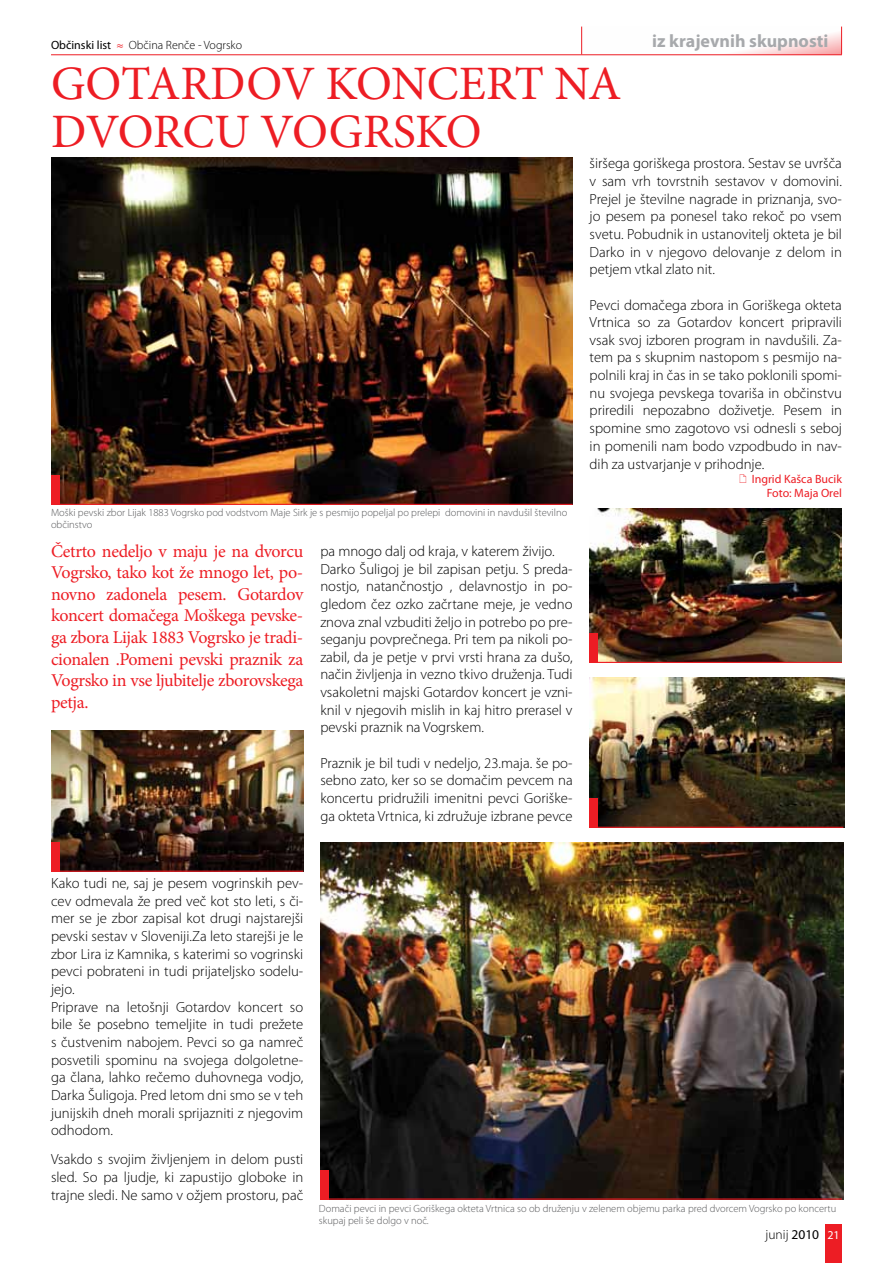
<style>
.page{position:relative;width:893px;height:1263px;background:#fff}
.page>*{position:absolute;margin:0;border:0;box-sizing:border-box;transform-origin:0 0}
.t1{font:48px/48px "Minion Pro";letter-spacing:-.01em;color:#ed1d24}
.t2{font:18px/21.6px "Minion Pro";letter-spacing:-.02em;color:#ed1d24;text-align:justify}
.t3{font:700 18px "Myriad Pro";color:#a7a9ac}
.t4{font:300 14.7px/17.7px "Myriad Pro";color:#000;text-align:justify}
.t5{font:300 13.5px "Myriad Pro";color:#000}
.t6{font:300 12px "Myriad Pro";color:#000}
.t7{font:12px/14.4px "Myriad Pro";color:#ed1d24;text-align:right}
.t8{font:300 10.5px/12.6px "Myriad Pro";color:#58595b}
.s1{font-weight:400}
.s2{font-family:"Minion Pro";font-weight:600;color:#ed1d24}
.s3{font-weight:400;font-size:12px;color:#fff}
</style>
<div class="page">
<hr style="left:51px;top:54px;width:791px;height:1px;background:#ed1d24">
<div style="left:826px;top:1225px;width:16px;height:38px;background:#ed1d24"></div>
<img style="left:51px;top:158px;width:522px;height:346px">
<img style="left:320px;top:842px;width:523px;height:357px">
<svg style="left:581px;top:27px;width:261px;height:28px"></svg>
<svg style="left:581px;top:27px;width:1px;height:27px"></svg>
<svg style="left:841px;top:27px;width:1px;height:27px"></svg>
<div style="left:51px;top:475px;width:9px;height:30px;background:#ed1d24"></div>
<hr style="left:51px;top:504px;width:522px;height:1px;background:#ed1d24">
<div style="left:320px;top:1170px;width:9px;height:29px;background:#ed1d24"></div>
<hr style="left:320px;top:1198px;width:522px;height:1px;background:#ed1d24">
<img style="left:51px;top:731px;width:252px;height:140px">
<img style="left:590px;top:677px;width:254px;height:151px">
<img style="left:590px;top:509px;width:252px;height:153px">
<div style="left:51px;top:842px;width:9px;height:30px;background:#ed1d24"></div>
<hr style="left:51px;top:871px;width:252px;height:1px;background:#ed1d24">
<div style="left:590px;top:633px;width:8px;height:30px;background:#ed1d24"></div>
<hr style="left:590px;top:662px;width:252px;height:1px;background:#ed1d24">
<div style="left:590px;top:798px;width:8px;height:30px;background:#ed1d24"></div>
<hr style="left:590px;top:827px;width:253px;height:1px;background:#ed1d24">
<p class="t6" style="left:51px;top:38px;width:193px"><span class="s1">Občinski list</span> <span class="s2">≈</span> Občina Renče - Vogrsko</p>
<h1 class="t1" style="left:51px;top:60px;width:572px">GOTARDOV KONCERT NA<br>DVORCU VOGRSKO</h1>
<p class="t3" style="left:652px;top:29px;width:178px">iz krajevnih skupnosti</p>
<p class="t8" style="left:51px;top:506px;width:518px">Moški pevski zbor Lijak 1883 Vogrsko pod vodstvom Maje Sirk je s pesmijo popeljal po prelepi domovini in navdušil številno občinstvo</p>
<p class="t2" style="left:51px;top:540px;width:254px">Četrto nedeljo v maju je na dvorcu Vogrsko, tako kot že mnogo let, po&shy;novno zadonela pesem. Gotardov koncert domačega Moškega pevske&shy;ga zbora Lijak 1883 Vogrsko je tradi&shy;cionalen .Pomeni pevski praznik za Vogrsko in vse ljubitelje zborovskega petja.</p>
<p class="t4" style="left:320px;top:542px;width:254px;text-align:left">pa mnogo dalj od kraja, v katerem živijo.<br>Darko Šuligoj je bil zapisan petju. S preda&shy;nostjo, natančnostjo , delavnostjo in po&shy;gledom čez ozko začrtane meje, je vedno znova znal vzbuditi željo in potrebo po pre&shy;seganju povprečnega. Pri tem pa nikoli po&shy;zabil, da je petje v prvi vrsti hrana za dušo, način življenja in vezno tkivo druženja. Tudi vsakoletni majski Gotardov koncert je vzni&shy;knil v njegovih mislih in kaj hitro prerasel v pevski praznik na Vogrskem.</p>
<p class="t4" style="left:320px;top:754px;width:254px">Praznik je bil tudi v nedeljo, 23.maja. še po&shy;sebno zato, ker so se domačim pevcem na koncertu pridružili imenitni pevci Goriške&shy;ga okteta Vrtnica, ki združuje izbrane pevce</p>
<p class="t4" style="left:590px;top:155px;width:254px">širšega goriškega prostora. Sestav se uvršča v sam vrh tovrstnih sestavov v domovini.<br>Prejel je številne nagrade in priznanja, svo&shy;jo pesem pa ponesel tako rekoč po vsem svetu. Pobudnik in ustanovitelj okteta je bil Darko in v njegovo delovanje z delom in petjem vtkal zlato nit.</p>
<p class="t4" style="left:590px;top:296px;width:254px">Pevci domačega zbora in Goriškega okteta Vrtnica so za Gotardov koncert pripravili vsak svoj izboren program in navdušili. Za&shy;tem pa s skupnim nastopom s pesmijo na&shy;polnili kraj in čas in se tako poklonili spomi&shy;nu svojega pevskega tovariša in občinstvu priredili nepozabno doživetje. Pesem in spomine smo zagotovo vsi odnesli s seboj in pomenili nam bodo vzpodbudo in nav&shy;dih za ustvarjanje v prihodnje.</p>
<p class="t7" style="left:752px;top:472px;width:92px">Ingrid Kašca Bucik<br>Foto: Maja Orel</p>
<p class="t4" style="left:51px;top:875px;width:254px;text-align:left">Kako tudi ne, saj je pesem vogrinskih pev&shy;cev odmevala že pred več kot sto leti, s či&shy;mer se je zbor zapisal kot drugi najstarejši pevski sestav v Sloveniji.Za leto starejši je le zbor Lira iz Kamnika, s katerimi so vogrinski pevci pobrateni in tudi prijateljsko sodelu&shy;jejo.<br>Priprave na letošnji Gotardov koncert so bile še posebno temeljite in tudi prežete s čustvenim nabojem. Pevci so ga namreč posvetili spominu na svojega dolgoletne&shy;ga člana, lahko rečemo duhovnega vodjo, Darka Šuligoja. Pred letom dni smo se v teh junijskih dneh morali sprijazniti z njegovim odhodom.</p>
<p class="t4" style="left:51px;top:1151px;width:254px">Vsakdo s svojim življenjem in delom pusti sled. So pa ljudje, ki zapustijo globoke in trajne sledi. Ne samo v ožjem prostoru, pač</p>
<p class="t8" style="left:319px;top:1202px;width:519px">Domači pevci in pevci Goriškega okteta Vrtnica so ob druženju v zelenem objemu parka pred dvorcem Vogrsko po koncertu skupaj peli še dolgo v noč.</p>
<p class="t5" style="left:765px;top:1227px;width:76px">junij <span class="s1">2010</span> <span class="s3">21</span></p>
</div>
